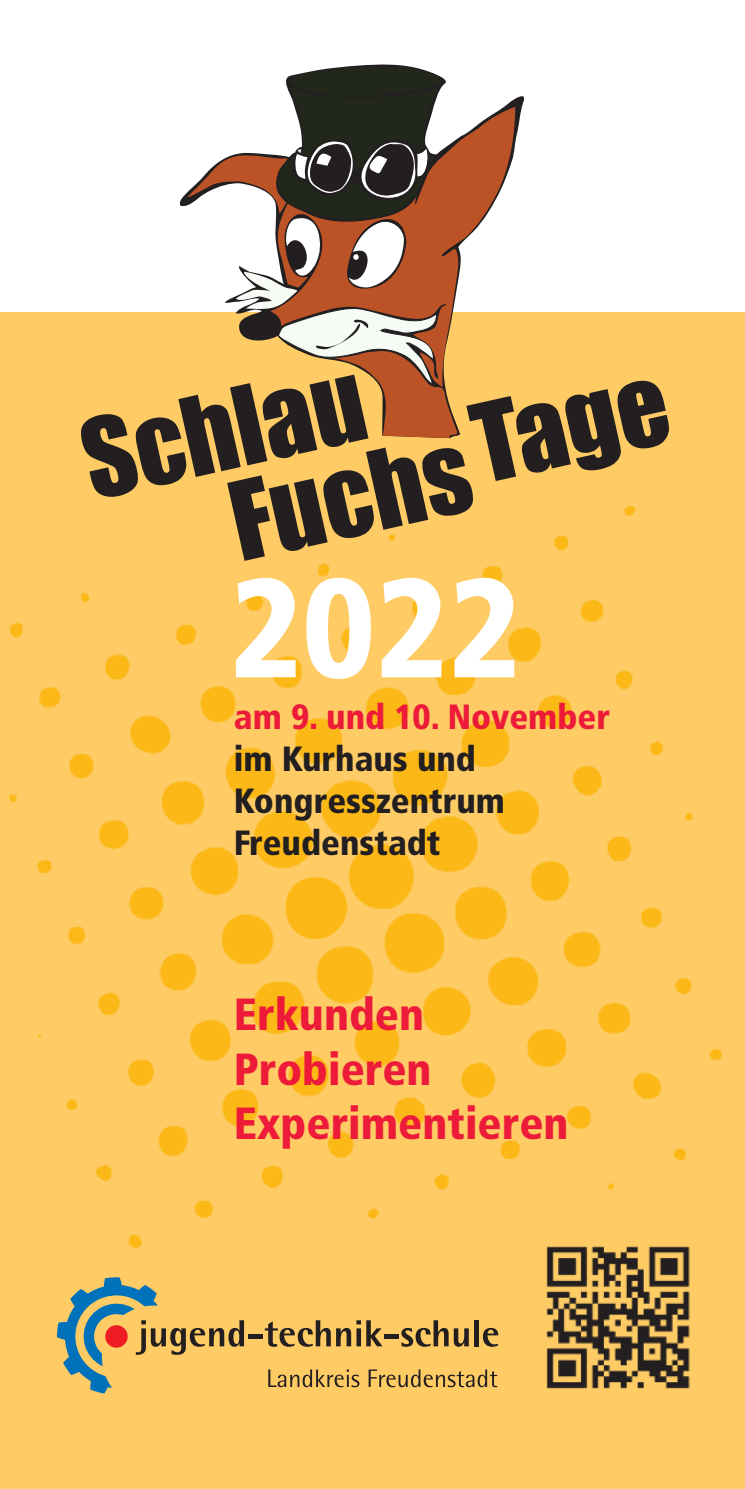
<style>
.page{position:relative;width:745px;height:1489px;background:#fff}
.page>*{position:absolute;margin:0;border:0;box-sizing:border-box;transform-origin:0 0}
.t1{font:900 condensed 140px "Frutiger";color:#fff}
.t2{font:100.75px/93px "Impact";color:#231f20}
.t3{font:900 condensed 45px/54px "Frutiger";color:#ed1a3a}
.t4{font:900 condensed 35px/42px "Frutiger";color:#231f20}
.t5{font:900 condensed 35px "Frutiger";color:#ed1a3a}
</style>
<div class="page">
<div style="left:0;top:312px;width:744px;height:1176px;background:#fecb64"></div>
<img style="left:10px;top:506px;width:712px;height:740px">
<svg style="left:57px;top:1277px;width:187px;height:116px"></svg>
<hr style="left:248px;top:1334px;width:14px;height:4px;background:#231f20">
<svg style="left:265px;top:1320px;width:65px;height:26px"></svg>
<svg style="left:336px;top:1320px;width:46px;height:26px"></svg>
<hr style="left:384px;top:1334px;width:14px;height:4px;background:#231f20">
<svg style="left:401px;top:1320px;width:67px;height:26px"></svg>
<hr style="left:474px;top:1320px;width:4px;height:26px;background:#231f20">
<svg style="left:482px;top:1328px;width:16px;height:18px"></svg>
<svg style="left:268px;top:1369px;width:91px;height:18px"></svg>
<svg style="left:368px;top:1369px;width:129px;height:18px"></svg>
<svg style="left:459px;top:107px;width:56px;height:168px;fill:#bb5326"></svg>
<svg style="left:185px;top:64px;width:274px;height:374px"></svg>
<img style="left:540px;top:1239px;width:157px;height:150px">
<h2 class="t2" style="left:200px;top:385px;width:244px;text-indent:-130px;rotate:-13deg">Schlau<br>Fuchs</h2>
<h2 class="t2" style="left:463px;top:398px;width:198px;rotate:-13deg">Tage</h2>
<h1 class="t1" style="left:229px;top:572px;width:293px">2022</h1>
<p class="t5" style="left:234px;top:702px;width:377px">am 9. und 10. November</p>
<p class="t4" style="left:234px;top:740px;width:273px">im Kurhaus und<br>Kongresszentrum<br>Freudenstadt</p>
<p class="t3" style="left:234px;top:991px;width:336px">Erkunden<br>Probieren<br>Experimentieren</p>
</div>
